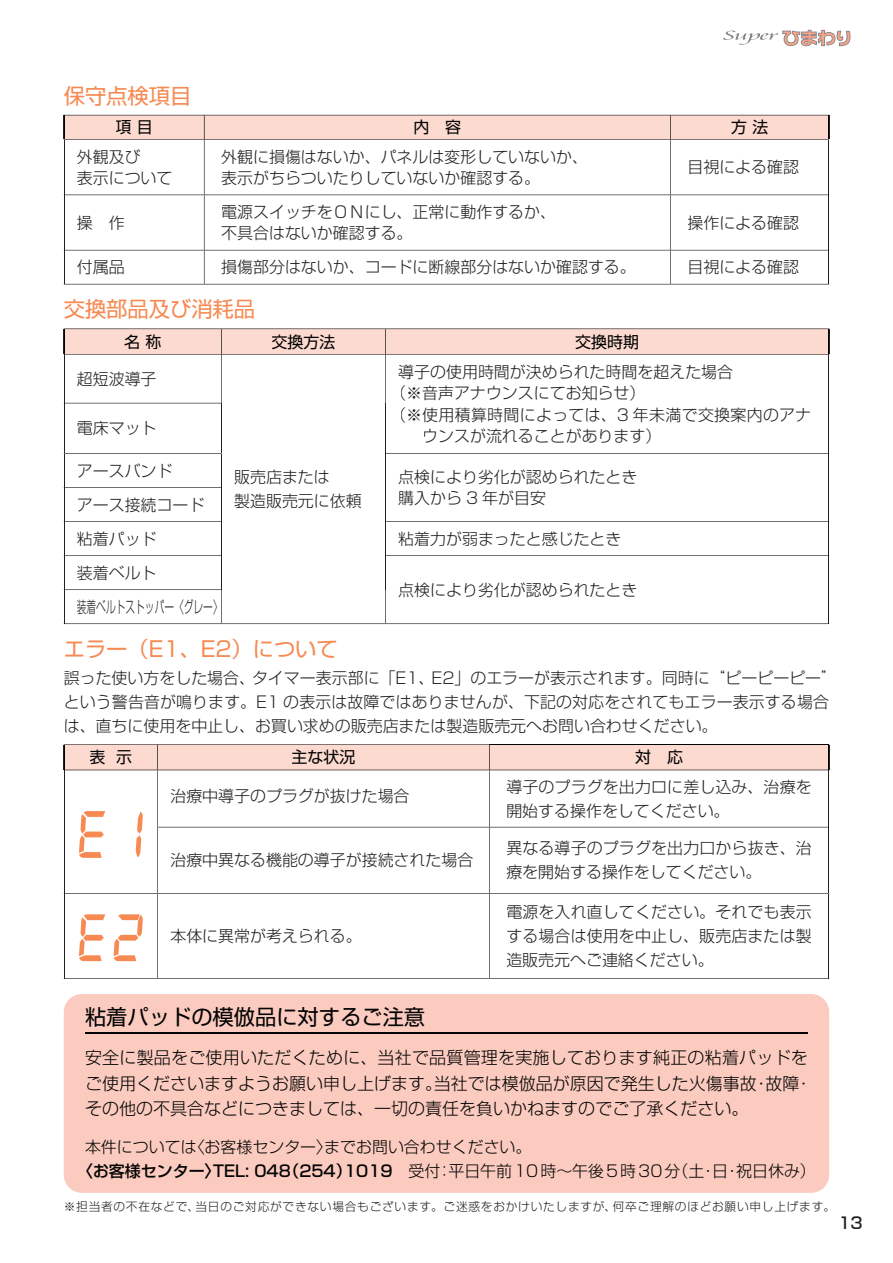
<style>
.page{position:relative;width:893px;height:1263px;background:#fff}
.page>*{position:absolute;margin:0;border:0;box-sizing:border-box;transform-origin:0 0}
.t1{font:21.3px "Shin Go Pro";color:#f68a52}
.t2{font:21.3px "Shin Go Pro";color:#030303}
.t3{font:300 16.95px/25.5px "Shin Go Pro";color:#030303}
.t4{font:300 15.9px/23.9px "Shin Go Pro";color:#231f20}
.t5{font:300 15.9px/24.5px "Shin Go Pro";color:#030303}
.t6{font:15.9px "Shin Go Pro";color:#030303}
.t7{font:300 15.9px "Shin Go Pro";color:#231f20;scale:.61 1}
.t8{font:500 15.9px "Shin Go Pro";color:#231f20}
.t9{font:300 11.7px "Shin Go Pro";letter-spacing:.065em;color:#231f20}
.s1{font-weight:500}
</style>
<div class="page">
<svg style="left:723px;top:30px;width:127px;height:16px"></svg>
<svg style="left:64px;top:115px;width:766px;height:170px"></svg>
<div style="left:116px;top:120px;width:35px;height:15px;background:#fcdad0"></div>
<div style="left:415px;top:120px;width:46px;height:15px;background:#fcdad0"></div>
<div style="left:731px;top:120px;width:37px;height:15px;background:#fcdad0"></div>
<div style="left:64px;top:994px;width:765px;height:199px;background:#fbcbbf;border-radius:18px"></div>
<hr style="left:85px;top:1032px;width:723px;height:1px;background:#030303">
<svg style="left:64px;top:744px;width:766px;height:235px"></svg>
<hr style="left:64px;top:522px;width:1px;height:33px;background:#231f20">
<hr style="left:221px;top:522px;width:1px;height:33px;background:#231f20">
<hr style="left:385px;top:522px;width:1px;height:33px;background:#231f20">
<hr style="left:828px;top:522px;width:1px;height:33px;background:#231f20">
<svg style="left:64px;top:555px;width:765px;height:69px"></svg>
<svg style="left:64px;top:328px;width:766px;height:194px"></svg>
<div style="left:125px;top:334px;width:36px;height:15px;background:#fcdad0"></div>
<div style="left:272px;top:334px;width:63px;height:15px;background:#fcdad0"></div>
<div style="left:576px;top:334px;width:62px;height:15px;background:#fcdad0"></div>
<h1 class="t1" style="left:64px;top:78px;width:129px">保守点検項目</h1>
<p class="t6" style="left:116px;top:114px;width:39px">項 目</p>
<p class="t6" style="left:413px;top:114px;width:49px">内　容</p>
<p class="t6" style="left:731px;top:114px;width:39px">方 法</p>
<p class="t4" style="left:77px;top:144px;width:97px;line-height:21.3px">外観及び<br>表示について</p>
<p class="t4" style="left:221px;top:144px;width:368px;line-height:21.3px">外観に損傷はないか、パネルは変形していないか、表示がちらついたりしていないか確認する。</p>
<p class="t4" style="left:687px;top:153px;width:113px">目視による確認</p>
<p class="t4" style="left:77px;top:209px;width:49px">操　作</p>
<p class="t4" style="left:221px;top:199px;width:336px;line-height:21.3px">電源スイッチをＯＮにし、正常に動作するか、不具合はないか確認する。</p>
<p class="t4" style="left:687px;top:209px;width:113px">操作による確認</p>
<p class="t4" style="left:77px;top:253px;width:49px">付属品</p>
<p class="t4" style="left:221px;top:253px;width:416px">損傷部分はないか、コードに断線部分はないか確認する。</p>
<p class="t4" style="left:687px;top:253px;width:113px">目視による確認</p>
<h1 class="t1" style="left:64px;top:292px;width:193px">交換部品及び消耗品</h1>
<p class="t6" style="left:124px;top:328px;width:39px">名 称</p>
<p class="t6" style="left:272px;top:328px;width:65px">交換方法</p>
<p class="t6" style="left:575px;top:328px;width:65px">交換時期</p>
<p class="t4" style="left:77px;top:365px;width:81px">超短波導子</p>
<p class="t4" style="left:390px;top:359px;width:423px;line-height:21.3px;text-indent:8px">導子の使用時間が決められた時間を超えた場合<br>（※音声アナウンスにてお知らせ）<br>（※ 使用積算時間によっては、3 年未満で交換案内のアナ</p>
<p class="t4" style="left:77px;top:414px;width:81px">電床マット</p>
<p class="t4" style="left:422px;top:422px;width:241px">ウンスが流れることがあります）</p>
<p class="t4" style="left:77px;top:457px;width:97px">アースバンド</p>
<p class="t4" style="left:398px;top:463px;width:241px">点検により劣化が認められたとき</p>
<p class="t4" style="left:77px;top:491px;width:129px">アース接続コード</p>
<p class="t4" style="left:398px;top:484px;width:149px">購入から 3 年が目安</p>
<p class="t4" style="left:77px;top:525px;width:81px">粘着パッド</p>
<p class="t4" style="left:398px;top:525px;width:225px">粘着力が弱まったと感じたとき</p>
<p class="t4" style="left:77px;top:559px;width:81px">装着ベルト</p>
<p class="t4" style="left:398px;top:576px;width:241px">点検により劣化が認められたとき</p>
<p class="t7" style="left:77px;top:594px;width:241px">装着ベルトストッパー〈グレー〉</p>
<p class="t4" style="left:234px;top:463px;width:129px">販売店または<br>製造販売元に依頼</p>
<h1 class="t1" style="left:64px;top:631px;width:275px">エラー（E1、E2）について</h1>
<p class="t4" style="left:64px;top:664px;width:775px">誤った使い方をした場合、タイマー表示部に「E1、E2」のエラーが表示されます。同時に“ピーピーピー”という警告音が鳴ります。E1 の表示は故障ではありませんが、下記の対応をされてもエラー表示する場合は、直ちに使用を中止し、お買い求めの販売店または製造販売元へお問い合わせください。</p>
<p class="t6" style="left:90px;top:744px;width:44px">表 示</p>
<p class="t6" style="left:292px;top:744px;width:65px">主な状況</p>
<p class="t6" style="left:635px;top:744px;width:49px">対　応</p>
<p class="t4" style="left:170px;top:782px;width:241px">治療中導子のプラグが抜けた場合</p>
<p class="t4" style="left:506px;top:773px;width:307px">導子のプラグを出力ロに差し込み、治療を開始する操作をしてください。</p>
<p class="t4" style="left:170px;top:846px;width:304px">治療中異なる機能の導子が接続された場合</p>
<p class="t4" style="left:506px;top:834px;width:307px">異なる導子のプラグを出力口から抜き、治療を開始する操作をしてください。</p>
<p class="t4" style="left:170px;top:922px;width:193px">本体に異常が考えられる。</p>
<p class="t4" style="left:506px;top:898px;width:307px;text-align:justify">電源を入れ直してください。それでも表示する場合は使用を中止し、販売店または製造販売元へご連絡ください。</p>
<h1 class="t2" style="left:85px;top:1000px;width:342px">粘着パッドの模倣品に対するご注意</h1>
<p class="t3" style="left:85px;top:1043px;width:729px">安全に製品をご使用いただくために、当社で品質管理を実施しております純正の粘着パッドをご使用くださいますようお願い申し上げます。当社では模倣品が原因で発生した火傷事故・故障・その他の不具合などにつきましては、一切の責任を負いかねますのでご了承ください。</p>
<p class="t5" style="left:77px;top:1132px;width:740px;text-indent:8px">本件については〈お客様センター〉までお問い合わせください。<br><span class="s1">〈お客様センター〉TEL: 048（254）1019</span>　受付：平日午前10時～午後5時30分（土・日・祝日休み）</p>
<p class="t9" style="left:64px;top:1196px;width:773px">※担当者の不在などで、当日のご対応ができない場合もございます。ご迷惑をおかけいたしますが、何卒ご理解のほどお願い申し上げます。</p>
<p class="t8" style="left:838px;top:1209px;width:26px">13</p>
</div>
